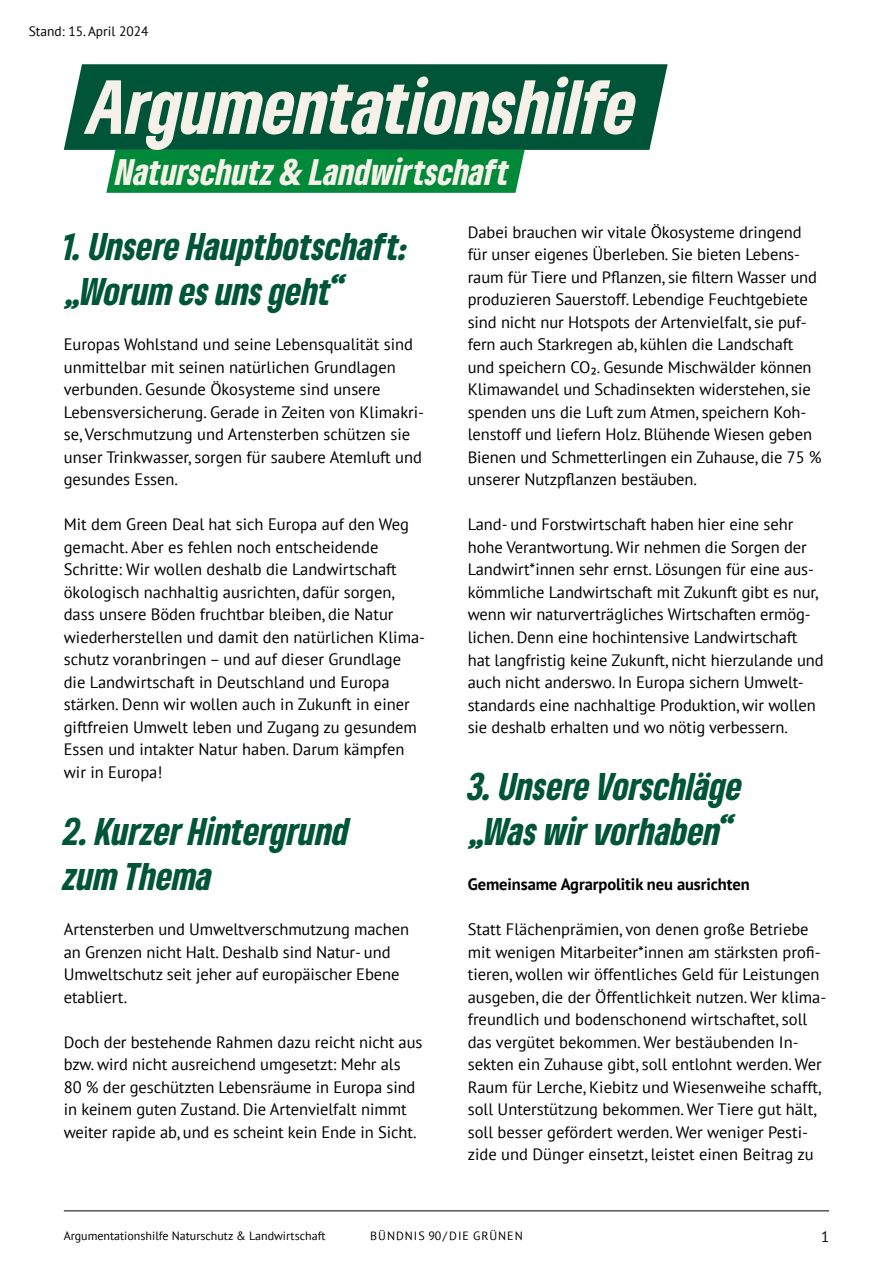
<style>
.page{position:relative;width:893px;height:1263px;background:#fff}
.page>*{position:absolute;margin:0;border:0;box-sizing:border-box;transform-origin:0 0}
.t1{font:italic 900 condensed 71.4px "Gruene Type";color:#f5f1e9}
.t2{font:italic 900 condensed 36px/45px "Gruene Type";color:#005538}
.t3{font:italic 900 condensed 34.5px "Gruene Type";color:#f5f1e9}
.t4{font:16.5px/22.5px "PT Sans";letter-spacing:-.005em;color:#000}
.t5{font:700 16.5px "PT Sans";letter-spacing:-.005em;color:#000}
.t6{font:15px "PT Sans";color:#000}
.t7{font:13.5px "PT Sans";color:#000}
.t8{font:12px "PT Sans";color:#000}
.t9{font:12px "PT Sans";letter-spacing:.08em;color:#000}
</style>
<div class="page">
<hr style="left:64px;top:1210px;width:765px;height:1px;background:#000">
<div style="left:106px;top:150px;width:419px;height:43px;background:#008939"></div>
<div style="left:64px;top:64px;width:604px;height:86px;background:#005538"></div>
<p class="t7" style="left:29px;top:22px;width:121px">Stand: 15. April 2024</p>
<h1 class="t1" style="left:87px;top:59px;width:551px">Argumentationshilfe</h1>
<h3 class="t3" style="left:116px;top:149px;width:395px">Naturschutz &amp; Landwirtschaft</h3>
<h2 class="t2" style="left:64px;top:223px;width:346px">1. Unsere Hauptbotschaft: „Worum es uns geht“</h2>
<p class="t4" style="left:64px;top:333px;width:362px">Europas Wohlstand und seine Lebensqualität sind unmittelbar mit seinen natürlichen Grundlagen verbunden. Gesunde Ökosysteme sind unsere Lebensversicherung. Gerade in Zeiten von Klimakri&shy;se, Verschmutzung und Artensterben schützen sie unser Trinkwasser, sorgen für saubere Atemluft und gesundes Essen.</p>
<p class="t4" style="left:64px;top:513px;width:363px">Mit dem Green Deal hat sich Europa auf den Weg gemacht. Aber es fehlen noch entscheidende Schritte: Wir wollen deshalb die Landwirtschaft ökologisch nachhaltig ausrichten, dafür sorgen, dass unsere Böden fruchtbar bleiben, die Natur wiederherstellen und damit den natürlichen Klima&shy;schutz voranbringen – und auf dieser Grundlage die Landwirtschaft in Deutschland und Europa stärken. Denn wir wollen auch in Zukunft in einer giftfreien Umwelt leben und Zugang zu gesundem Essen und intakter Natur haben. Darum kämpfen wir in Europa!</p>
<h2 class="t2" style="left:64px;top:808px;width:287px">2. Kurzer Hintergrund zum Thema</h2>
<p class="t4" style="left:64px;top:918px;width:347px">Artensterben und Umweltverschmutzung machen an Grenzen nicht Halt. Deshalb sind Natur- und Umweltschutz seit jeher auf europäischer Ebene etabliert.</p>
<p class="t4" style="left:64px;top:1030px;width:360px">Doch der bestehende Rahmen dazu reicht nicht aus bzw. wird nicht ausreichend umgesetzt: Mehr als 80 % der geschützten Lebensräume in Europa sind in keinem guten Zustand. Die Artenvielfalt nimmt weiter rapide ab, und es scheint kein Ende in Sicht.</p>
<p class="t4" style="left:468px;top:220px;width:355px">Dabei brauchen wir vitale Ökosysteme dringend für unser eigenes Überleben. Sie bieten Lebens&shy;raum für Tiere und Pflanzen, sie filtern Wasser und produzieren Sauerstoff. Lebendige Feuchtgebiete sind nicht nur Hotspots der Artenvielfalt, sie puf&shy;fern auch Starkregen ab, kühlen die Landschaft und speichern CO₂. Gesunde Mischwälder können Klimawandel und Schadinsekten widerstehen, sie spenden uns die Luft zum Atmen, speichern Koh&shy;lenstoff und liefern Holz. Blühende Wiesen geben Bienen und Schmetterlingen ein Zuhause, die 75 % unserer Nutzpflanzen bestäuben.</p>
<p class="t4" style="left:468px;top:513px;width:358px">Land- und Forstwirtschaft haben hier eine sehr hohe Verantwortung. Wir nehmen die Sorgen der Landwirt*innen sehr ernst. Lösungen für eine aus&shy;kömmliche Landwirtschaft mit Zukunft gibt es nur, wenn wir naturverträgliches Wirtschaften ermög&shy;lichen. Denn eine hochintensive Landwirtschaft hat langfristig keine Zukunft, nicht hierzulande und auch nicht anderswo. In Europa sichern Umwelt&shy;standards eine nachhaltige Produktion, wir wollen sie deshalb erhalten und wo nötig verbessern.</p>
<h2 class="t2" style="left:468px;top:763px;width:276px">3. Unsere Vorschläge „Was wir vorhaben“</h2>
<p class="t5" style="left:468px;top:874px;width:283px">Gemeinsame Agrarpolitik neu ausrichten</p>
<p class="t4" style="left:468px;top:918px;width:360px">Statt Flächenprämien, von denen große Betriebe mit wenigen Mitarbeiter*innen am stärksten profi&shy;tieren, wollen wir öffentliches Geld für Leistungen ausgeben, die der Öffentlichkeit nutzen. Wer klima&shy;freundlich und bodenschonend wirtschaftet, soll das vergütet bekommen. Wer bestäubenden In&shy;sekten ein Zuhause gibt, soll entlohnt werden. Wer Raum für Lerche, Kiebitz und Wiesenweihe schafft, soll Unterstützung bekommen. Wer Tiere gut hält, soll besser gefördert werden. Wer weniger Pesti&shy;zide und Dünger einsetzt, leistet einen Beitrag zu</p>
<p class="t8" style="left:64px;top:1228px;width:263px">Argumentationshilfe Naturschutz &amp; Landwirtschaft</p>
<p class="t9" style="left:370px;top:1228px;width:154px">BÜNDNIS 90/DIE GRÜNEN</p>
<p class="t6" style="left:821px;top:1227px;width:10px">1</p>
</div>
